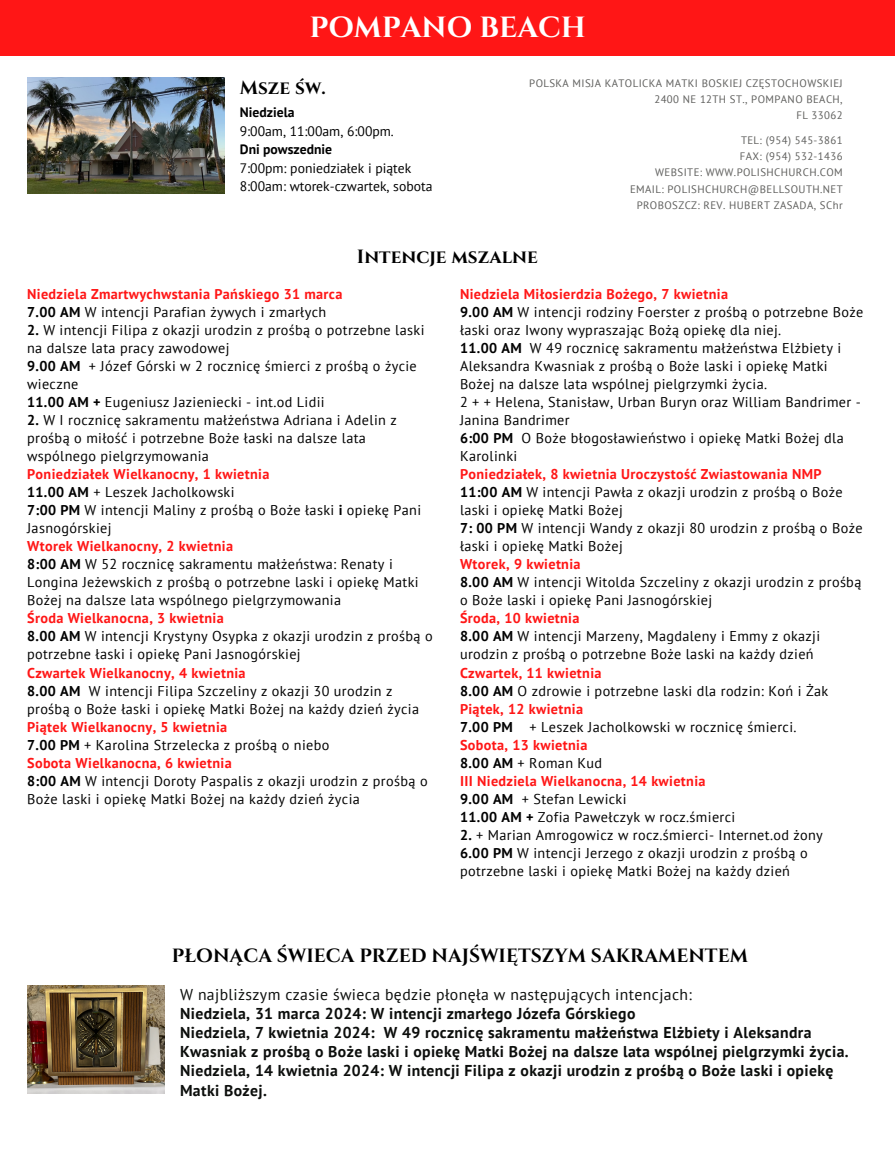
<style>
.page{position:relative;width:895px;height:1165px;background:#fff}
.page>*{position:absolute;margin:0;border:0;box-sizing:border-box;transform-origin:0 0}
.t1{font:700 29.1px "Cinzel";color:#fff}
.t2{font:700 19.05px "Cinzel";color:#000}
.t3{font:700 15.75px/19.2px "PT Sans";letter-spacing:.025em;color:#0c0e0c}
.t4{font:15.75px "PT Sans";letter-spacing:.025em;color:#0c0e0c}
.t5{font:14.25px/18px "PT Sans";letter-spacing:.025em;color:#000}
.t6{font:700 14.25px/18px "PT Sans";letter-spacing:.025em;color:#ff1616}
.t7{font:13.65px/18.5px "PT Sans";color:#000}
.t8{font:700 13.65px "PT Sans";color:#000}
.t9{font:10.8px/16.2px "PT Sans";letter-spacing:.04em;color:#5e5e5c;text-align:right}
.s1{font-weight:700}
.s2{color:#000}
.s3{font-weight:400;color:#000}
.s4{font-weight:700;color:#ff1616}
</style>
<div class="page">
<div style="left:0;top:0;width:894px;height:56px;background:#ff1616"></div>
<img style="left:27px;top:78px;width:197px;height:115px">
<img style="left:27px;top:985px;width:138px;height:108px">
<h1 class="t1" style="left:309px;top:8px;width:278px">POMPANO BEACH</h1>
<h4 class="t2" style="left:240px;top:75px;width:87px">Msze św.</h4>
<h4 class="t9" style="left:529px;top:75px;width:315px">POLSKA MISJA KATOLICKA MATKI BOSKIEJ CZĘSTOCHOWSKIEJ</h4>
<h4 class="t9" style="left:654px;top:91px;width:190px">2400 NE 12TH ST., POMPANO BEACH,</h4>
<p class="t8" style="left:240px;top:103px;width:56px">Niedziela</p>
<h2 class="t9" style="left:796px;top:107px;width:48px">FL 33062</h2>
<p class="t7" style="left:240px;top:121px;width:194px">9:00am, 11:00am, 6:00pm.<br><span class="s1">Dni powszednie<br></span>7:00pm: poniedziałek i piątek<br>8:00am: wtorek-czwartek, sobota</p>
<p class="t9" style="left:630px;top:132px;width:214px">TEL: (954) 545-3861<br>FAX: (954) 532-1436<br>WEBSITE: WWW.POLISHCHURCH.COM<br>EMAIL: POLISHCHURCH@BELLSOUTH.NET<br>PROBOSZCZ: REV. HUBERT ZASADA, SChr</p>
<p class="t2" style="left:357px;top:244px;width:182px">Intencje mszalne</p>
<p class="t6" style="left:27px;top:285px;width:317px">Niedziela Zmartwychwstania Pańskiego 31 marca<br><span class="s2">7.00 AM</span> <span class="s3">W intencji Parafian żywych i zmarłych</span></p>
<p class="t5" style="left:27px;top:321px;width:399px"><span class="s1">2.</span> W intencji Filipa z okazji urodzin z prośbą o potrzebne laski na dalsze lata pracy zawodowej<br><span class="s1">9.00 AM</span> + Józef Górski w 2 rocznicę śmierci z prośbą o życie wieczne<br><span class="s1">11.00 AM +</span> Eugeniusz Jazieniecki - int.od Lidii</p>
<p class="t5" style="left:27px;top:411px;width:407px"><span class="s1">2.</span> W I rocznicę sakramentu małżeństwa Adriana i Adelin z prośbą o miłość i potrzebne Boże łaski na dalsze lata wspólnego pielgrzymowania<br><span class="s4">Poniedziałek Wielkanocny, 1 kwietnia<br></span><span class="s1">11.00 AM</span> + Leszek Jacholkowski<br><span class="s1">7:00 PM</span> W intencji Maliny z prośbą o Boże łaski <span class="s1">i</span> opiekę Pani Jasnogórskiej<br><span class="s4">Wtorek Wielkanocny, 2 kwietnia<br></span><span class="s1">8:00 AM</span> W 52 rocznicę sakramentu małżeństwa: Renaty i Longina Jeżewskich z prośbą o potrzebne laski i opiekę Matki Bożej na dalsze lata wspólnego pielgrzymowania<br><span class="s4">Środa Wielkanocna, 3 kwietnia<br></span><span class="s1">8.00 AM</span> W intencji Krystyny Osypka z okazji urodzin z prośbą o potrzebne łaski i opiekę Pani Jasnogórskiej<br><span class="s4">Czwartek Wielkanocny, 4 kwietnia<br></span><span class="s1">8.00 AM</span> W intencji Filipa Szczeliny z okazji 30 urodzin z prośbą o Boże łaski i opiekę Matki Bożej na każdy dzień życia <span class="s4">Piątek Wielkanocny, 5 kwietnia<br></span><span class="s1">7.00 PM</span> + Karolina Strzelecka z prośbą o niebo<br><span class="s4">Sobota Wielkanocna, 6 kwietnia<br></span><span class="s1">8:00 AM</span> W intencji Doroty Paspalis z okazji urodzin z prośbą o</p>
<p class="t5" style="left:27px;top:789px;width:334px">Boże laski i opiekę Matki Bożej na każdy dzień życia</p>
<h5 class="t5" style="left:460px;top:285px;width:405px"><span class="s4">Niedziela Miłosierdzia Bożego, 7 kwietnia<br></span><span class="s1">9.00 AM</span> W intencji rodziny Foerster z prośbą o potrzebne Boże łaski oraz Iwony wypraszając Bożą opiekę dla niej.<br><span class="s1">11.00 AM</span> W 49 rocznicę sakramentu małżeństwa Elżbiety i Aleksandra Kwasniak z prośbą o Boże laski i opiekę Matki Bożej na dalsze lata wspólnej pielgrzymki życia.<br>2 + + Helena, Stanisław, Urban Buryn oraz William Bandrimer - Janina Bandrimer<br><span class="s1">6:00 PM</span> O Boże błogosławieństwo i opiekę Matki Bożej dla Karolinki<br><span class="s4">Poniedziałek, 8 kwietnia Uroczystość Zwiastowania NMP<br></span><span class="s1">11:00 AM</span> W intencji Pawła z okazji urodzin z prośbą o Boże laski i opiekę Matki Bożej<br><span class="s1">7: 00 PM</span> W intencji Wandy z okazji 80 urodzin z prośbą o Boże łaski i opiekę Matki Bożej<br><span class="s4">Wtorek, 9 kwietnia<br></span><span class="s1">8.00 AM</span> W intencji Witolda Szczeliny z okazji urodzin z prośbą o Boże laski i opiekę Pani Jasnogórskiej<br><span class="s4">Środa, 10 kwietnia<br></span><span class="s1">8.00 AM</span> W intencji Marzeny, Magdaleny i Emmy z okazji urodzin z prośbą o potrzebne Boże laski na każdy dzień <span class="s4">Czwartek, 11 kwietnia<br></span><span class="s1">8.00 AM</span> O zdrowie i potrzebne laski dla rodzin: Koń i Żak <span class="s4">Piątek, 12 kwietnia<br></span><span class="s1">7.00 PM</span> + Leszek Jacholkowski w rocznicę śmierci.<br><span class="s4">Sobota, 13 kwietnia<br></span><span class="s1">8.00 AM</span> + Roman Kud<br><span class="s4">III Niedziela Wielkanocna, 14 kwietnia<br></span><span class="s1">9.00 AM</span> + Stefan Lewicki<br><span class="s1">11.00 AM +</span> Zofia Pawełczyk w rocz.śmierci</h5>
<h5 class="t5" style="left:460px;top:825px;width:364px"><span class="s1">2.</span> + Marian Amrogowicz w rocz.śmierci- Internet.od żony<br><span class="s1">6.00 PM</span> W intencji Jerzego z okazji urodzin z prośbą o</h5>
<h3 class="t5" style="left:460px;top:861px;width:331px">potrzebne laski i opiekę Matki Bożej na każdy dzień</h3>
<h2 class="t2" style="left:172px;top:943px;width:577px">PŁONĄCA ŚWIECA PRZED NAJŚWIĘTSZYM SAKRAMENTEM</h2>
<p class="t4" style="left:180px;top:983px;width:513px">W najbliższym czasie świeca będzie płonęła w następujących intencjach:</p>
<p class="t3" style="left:180px;top:1003px;width:670px">Niedziela, 31 marca 2024: W intencji zmarłego Józefa Górskiego<br>Niedziela, 7 kwietnia 2024: W 49 rocznicę sakramentu małżeństwa Elżbiety i Aleksandra Kwasniak z prośbą o Boże laski i opiekę Matki Bożej na dalsze lata wspólnej pielgrzymki życia.<br>Niedziela, 14 kwietnia 2024: W intencji Filipa z okazji urodzin z prośbą o Boże laski i opiekę Matki Bożej.</p>
</div>
